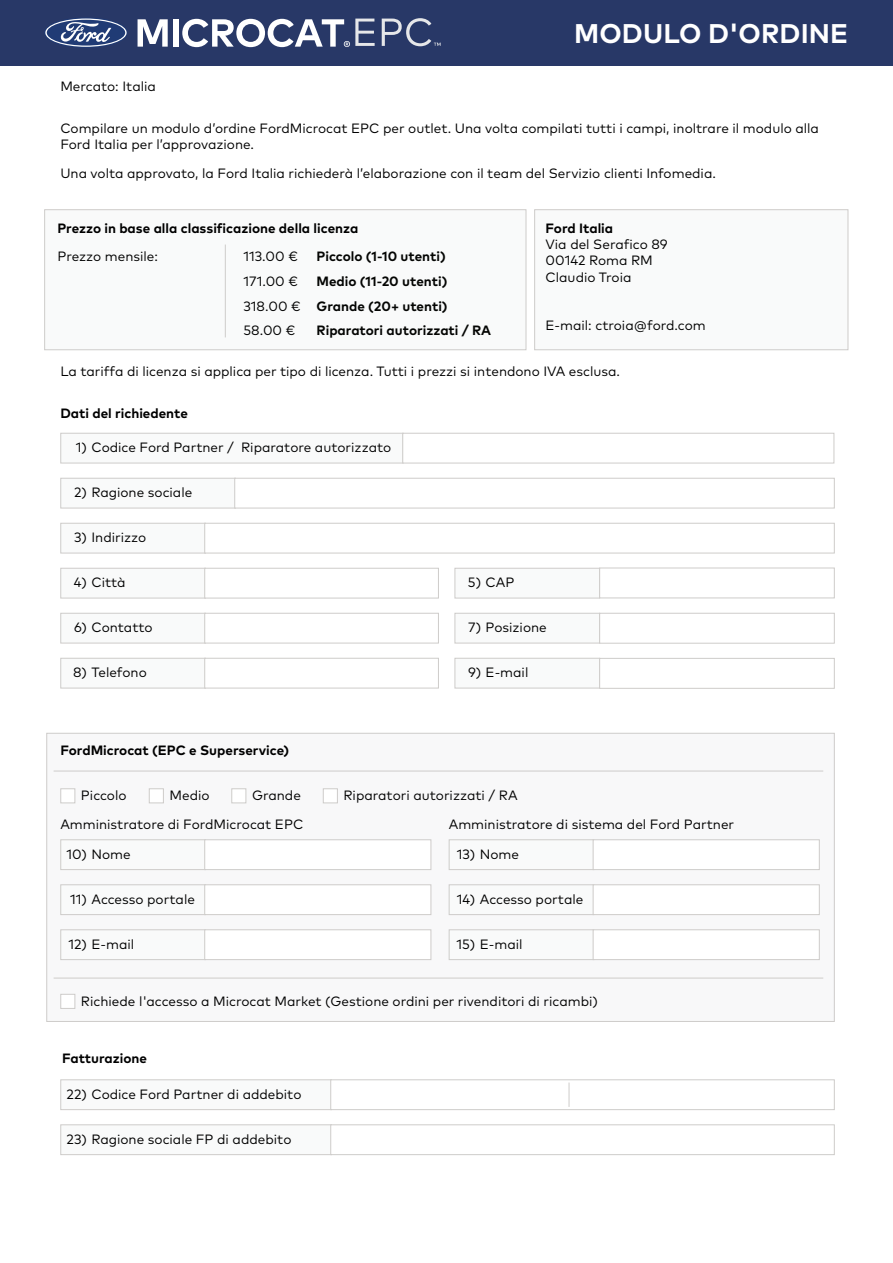
<style>
.page{position:relative;width:893px;height:1263px;background:#fff}
.page>*{position:absolute;margin:0;border:0;box-sizing:border-box;transform-origin:0 0}
.t1{font:700 27px "FF Mark Pro";letter-spacing:.005em;color:#fff}
.t2{font:13.5px/16.2px "FF Mark Pro";color:#000}
.t3{font:700 13.5px "FF Mark Pro";color:#000}
.t4{font:700 13.5px "FF Mark Pro";color:#040503}
</style>
<div class="page">
<div style="left:46px;top:733px;width:789px;height:289px;background:#f8f8f9;border:1px solid #ceccca"></div>
<div style="left:0;top:0;width:893px;height:66px;background:#283867"></div>
<svg style="left:45px;top:18px;width:82px;height:30px"></svg>
<svg style="left:138px;top:19px;width:30px;height:28px"></svg>
<div style="left:173px;top:19px;width:5px;height:28px;background:#fff"></div>
<svg style="left:182px;top:19px;width:193px;height:28px"></svg>
<svg style="left:382px;top:18px;width:59px;height:28px"></svg>
<div style="left:44px;top:209px;width:482px;height:141px;background:#f9fafa;border:1px solid #ceccca"></div>
<div style="left:534px;top:209px;width:314px;height:141px;background:#f9fafa;border:1px solid #ceccca"></div>
<div style="left:60px;top:433px;width:343px;height:30px;background:#f9fafa;border:1px solid #ceccca"></div>
<div style="left:60px;top:613px;width:146px;height:30px;background:#f9fafa;border:1px solid #ceccca"></div>
<div style="left:60px;top:658px;width:146px;height:30px;background:#f9fafa;border:1px solid #ceccca"></div>
<div style="left:60px;top:839px;width:146px;height:31px;background:#f9fafa;border:1px solid #ceccca"></div>
<div style="left:60px;top:884px;width:146px;height:31px;background:#f9fafa;border:1px solid #ceccca"></div>
<div style="left:60px;top:929px;width:146px;height:31px;background:#f9fafa;border:1px solid #ceccca"></div>
<div style="left:60px;top:568px;width:146px;height:30px;background:#f9fafa;border:1px solid #ceccca"></div>
<div style="left:60px;top:478px;width:176px;height:30px;background:#f9fafa;border:1px solid #ceccca"></div>
<div style="left:60px;top:523px;width:146px;height:30px;background:#f9fafa;border:1px solid #ceccca"></div>
<div style="left:60px;top:1079px;width:272px;height:31px;background:#f9fafa;border:1px solid #ceccca"></div>
<div style="left:60px;top:1124px;width:272px;height:31px;background:#f9fafa;border:1px solid #ceccca"></div>
<div style="left:402px;top:433px;width:432px;height:30px;background:#fff;border:1px solid #ceccca"></div>
<div style="left:204px;top:613px;width:235px;height:30px;background:#fff;border:1px solid #ceccca"></div>
<div style="left:204px;top:658px;width:235px;height:30px;background:#fff;border:1px solid #ceccca"></div>
<div style="left:204px;top:839px;width:227px;height:31px;background:#fff;border:1px solid #ceccca"></div>
<div style="left:204px;top:884px;width:227px;height:31px;background:#fff;border:1px solid #ceccca"></div>
<div style="left:204px;top:929px;width:227px;height:31px;background:#fff;border:1px solid #ceccca"></div>
<div style="left:204px;top:568px;width:235px;height:30px;background:#fff;border:1px solid #ceccca"></div>
<div style="left:234px;top:478px;width:601px;height:30px;background:#fff;border:1px solid #ceccca"></div>
<div style="left:60px;top:788px;width:15px;height:15px;background:#fff;border:1px solid #ceccca"></div>
<div style="left:60px;top:994px;width:15px;height:15px;background:#fff;border:1px solid #ceccca"></div>
<div style="left:149px;top:788px;width:15px;height:15px;background:#fff;border:1px solid #ceccca"></div>
<div style="left:231px;top:788px;width:15px;height:15px;background:#fff;border:1px solid #ceccca"></div>
<div style="left:323px;top:788px;width:15px;height:15px;background:#fff;border:1px solid #ceccca"></div>
<div style="left:204px;top:523px;width:631px;height:30px;background:#fff;border:1px solid #ceccca"></div>
<div style="left:330px;top:1079px;width:505px;height:31px;background:#fff;border:1px solid #ceccca"></div>
<div style="left:330px;top:1124px;width:505px;height:31px;background:#fff;border:1px solid #ceccca"></div>
<div style="left:449px;top:839px;width:145px;height:31px;background:#f9fafa;border:1px solid #ceccca"></div>
<div style="left:449px;top:884px;width:145px;height:31px;background:#f9fafa;border:1px solid #ceccca"></div>
<div style="left:449px;top:929px;width:145px;height:31px;background:#f9fafa;border:1px solid #ceccca"></div>
<div style="left:593px;top:839px;width:227px;height:31px;background:#fff;border:1px solid #ceccca"></div>
<div style="left:593px;top:884px;width:227px;height:31px;background:#fff;border:1px solid #ceccca"></div>
<div style="left:593px;top:929px;width:227px;height:31px;background:#fff;border:1px solid #ceccca"></div>
<div style="left:455px;top:613px;width:145px;height:30px;background:#f9fafa;border:1px solid #ceccca"></div>
<div style="left:455px;top:658px;width:145px;height:30px;background:#f9fafa;border:1px solid #ceccca"></div>
<div style="left:455px;top:568px;width:145px;height:30px;background:#f9fafa;border:1px solid #ceccca"></div>
<div style="left:599px;top:613px;width:236px;height:30px;background:#fff;border:1px solid #ceccca"></div>
<div style="left:599px;top:658px;width:236px;height:31px;background:#fff;border:1px solid #ceccca"></div>
<div style="left:599px;top:568px;width:236px;height:30px;background:#fff;border:1px solid #ceccca"></div>
<hr style="left:225px;top:245px;width:1px;height:92px;background:#ceccca">
<hr style="left:54px;top:771px;width:769px;height:1px;background:#ceccca">
<hr style="left:54px;top:978px;width:769px;height:1px;background:#ceccca">
<svg style="left:569px;top:1082px;width:1px;height:25px"></svg>
<p class="t2" style="left:60px;top:77px;width:97px">Mercato: Italia</p>
<p class="t1" style="left:574px;top:13px;width:275px">MODULO D'ORDINE</p>
<p class="t2" style="left:60px;top:119px;width:760px">Compilare un modulo d’ordine FordMicrocat EPC per outlet. Una volta compilati tutti i campi, inoltrare il modulo alla<br>Ford Italia per l’approvazione.</p>
<p class="t2" style="left:60px;top:164px;width:657px">Una volta approvato, la Ford Italia richiederà l’elaborazione con il team del Servizio clienti Infomedia.</p>
<p class="t3" style="left:57px;top:218px;width:302px">Prezzo in base alla classificazione della licenza</p>
<p class="t2" style="left:57px;top:247px;width:102px">Prezzo mensile:</p>
<p class="t2" style="left:243px;top:247px;width:56px">113.00 €</p>
<p class="t2" style="left:243px;top:272px;width:56px">171.00 €</p>
<p class="t2" style="left:243px;top:297px;width:59px">318.00 €</p>
<p class="t2" style="left:243px;top:321px;width:53px">58.00 €</p>
<p class="t4" style="left:317px;top:246px;width:131px">Piccolo (1-10 utenti)</p>
<p class="t4" style="left:317px;top:271px;width:132px">Medio (11-20 utenti)</p>
<p class="t4" style="left:317px;top:296px;width:133px">Grande (20+ utenti)</p>
<p class="t4" style="left:317px;top:320px;width:176px">Riparatori autorizzati / RA</p>
<p class="t3" style="left:545px;top:218px;width:69px">Ford Italia</p>
<p class="t2" style="left:545px;top:235px;width:124px">Via del Serafico 89<br>00142 Roma RM</p>
<p class="t2" style="left:545px;top:268px;width:87px">Claudio Troia</p>
<p class="t2" style="left:545px;top:316px;width:162px">E-mail: ctroia@ford.com</p>
<p class="t2" style="left:60px;top:362px;width:561px">La tariffa di licenza si applica per tipo di licenza. Tutti i prezzi si intendono IVA esclusa.</p>
<p class="t3" style="left:60px;top:403px;width:129px">Dati del richiedente</p>
<p class="t2" style="left:76px;top:438px;width:317px">1) Codice Ford Partner / Riparatore autorizzato</p>
<p class="t2" style="left:74px;top:483px;width:120px">2) Ragione sociale</p>
<p class="t2" style="left:74px;top:528px;width:74px">3) Indirizzo</p>
<p class="t2" style="left:74px;top:573px;width:53px">4) Città</p>
<p class="t2" style="left:74px;top:618px;width:80px">6) Contatto</p>
<p class="t2" style="left:73px;top:663px;width:75px">8) Telefono</p>
<p class="t3" style="left:60px;top:740px;width:230px">FordMicrocat (EPC e Superservice)</p>
<p class="t2" style="left:468px;top:573px;width:48px">5) CAP</p>
<p class="t2" style="left:468px;top:618px;width:80px">7) Posizione</p>
<p class="t2" style="left:468px;top:663px;width:62px">9) E-mail</p>
<p class="t2" style="left:81px;top:786px;width:47px">Piccolo</p>
<p class="t2" style="left:169px;top:786px;width:42px">Medio</p>
<p class="t2" style="left:252px;top:786px;width:50px">Grande</p>
<p class="t2" style="left:343px;top:786px;width:176px">Riparatori autorizzati / RA</p>
<p class="t2" style="left:60px;top:815px;width:244px">Amministratore di FordMicrocat EPC</p>
<p class="t2" style="left:67px;top:845px;width:66px">10) Nome</p>
<p class="t2" style="left:70px;top:890px;width:126px">11) Accesso portale</p>
<p class="t2" style="left:68px;top:935px;width:67px">12) E-mail</p>
<p class="t2" style="left:449px;top:815px;width:287px">Amministratore di sistema del Ford Partner</p>
<p class="t2" style="left:457px;top:845px;width:64px">13) Nome</p>
<p class="t2" style="left:457px;top:890px;width:128px">14) Accesso portale</p>
<p class="t2" style="left:456px;top:935px;width:68px">15) E-mail</p>
<p class="t2" style="left:81px;top:991px;width:518px">Richiede l'accesso a Microcat Market (Gestione ordini per rivenditori di ricambi)</p>
<p class="t3" style="left:62px;top:1048px;width:87px">Fatturazione</p>
<p class="t2" style="left:67px;top:1085px;width:236px">22) Codice Ford Partner di addebito</p>
<p class="t2" style="left:67px;top:1130px;width:226px">23) Ragione sociale FP di addebito</p>
</div>
